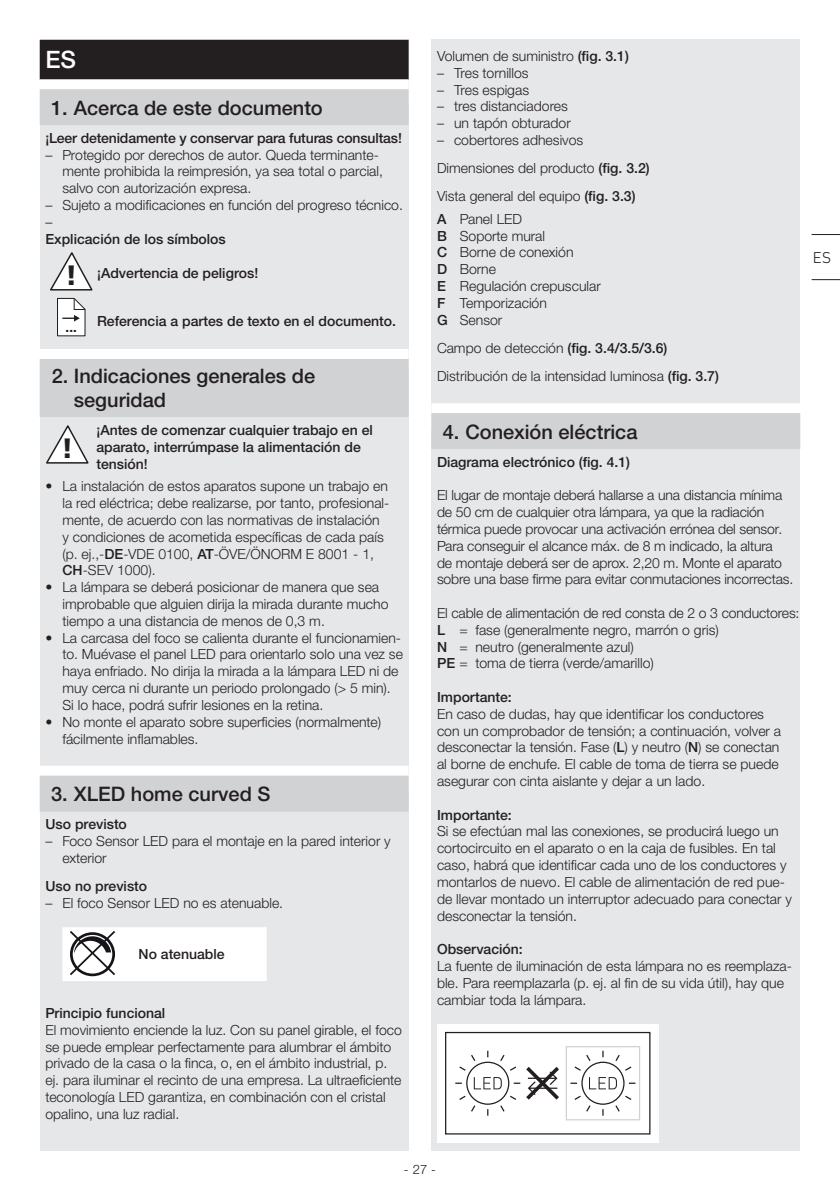
<style>
.page{position:relative;width:840px;height:1191px;background:#fff}
.page>*{position:absolute;margin:0;border:0;box-sizing:border-box;transform-origin:0 0}
.t1{font:900 28px "Frutiger LT Com";color:#231f20}
.t2{font:500 24px "Helvetica Neue LTW1 G";color:#fff}
.t3{font:500 20px/24px "Helvetica Neue LTW1 G";color:#231f20}
.t4{font:300 16px "DIN Next W1 G";color:#231f20}
.t5{font:300 14px/16.8px "Helvetica Neue LTW1 G";color:#231f20}
.t6{font:500 14px/16.8px "Helvetica Neue LTW1 G";color:#231f20}
.t7{font:700 13.4px "Helvetica Neue LT Pro";color:#231f20}
.t8{font:300 13px "Helvetica Neue LTW1 G";color:#231f20}
.s1{font-family:"Frutiger LT Com";font-weight:900;font-size:28px}
.s2{font-weight:500}
</style>
<div class="page">
<div style="left:431px;top:40px;width:368px;height:1111px;background:#e6e7e9"></div>
<div style="left:431px;top:403px;width:368px;height:24px;background:#fff"></div>
<div style="left:431px;top:413px;width:368px;height:36px;background:#d1d2d4"></div>
<div style="left:437px;top:1024px;width:221px;height:118px;background:#fff"></div>
<svg style="left:445px;top:1032px;width:205px;height:102px"></svg>
<div style="left:40px;top:40px;width:368px;height:1111px;background:#e6e7e9"></div>
<div style="left:40px;top:40px;width:368px;height:40px;background:#231f20"></div>
<div style="left:40px;top:79px;width:368px;height:24px;background:#fff"></div>
<div style="left:40px;top:89px;width:368px;height:36px;background:#d1d2d4"></div>
<div style="left:40px;top:349px;width:368px;height:20px;background:#fff"></div>
<div style="left:40px;top:359px;width:368px;height:58px;background:#d1d2d4"></div>
<div style="left:40px;top:765px;width:368px;height:24px;background:#fff"></div>
<div style="left:40px;top:775px;width:368px;height:36px;background:#d1d2d4"></div>
<svg style="left:50px;top:252px;width:42px;height:38px"></svg>
<svg style="left:57px;top:298px;width:28px;height:38px"></svg>
<svg style="left:62px;top:927px;width:204px;height:54px;background:#efefef"></svg>
<svg style="left:46px;top:425px;width:42px;height:39px"></svg>
<svg style="left:811px;top:234px;width:28px;height:1px"></svg>
<svg style="left:811px;top:279px;width:28px;height:1px"></svg>
<h2 class="t2" style="left:45px;top:45px;width:32px">ES</h2>
<h3 class="t3" style="left:51px;top:96px;width:273px">1. Acerca de este documento</h3>
<p class="t6" style="left:45px;top:129px;width:358px">¡Leer detenidamente y conservar para futuras consultas!</p>
<p class="t5" style="left:62px;top:146px;width:322px;text-indent:-17px">– Protegido por derechos de autor. Queda terminante&shy;mente prohibida la reimpresión, ya sea total o parcial, salvo con autorización expresa.</p>
<p class="t5" style="left:45px;top:197px;width:359px">– Sujeto a modificaciones en función del progreso técnico. –</p>
<p class="t6" style="left:45px;top:230px;width:182px">Explicación de los símbolos</p>
<p class="t6" style="left:65px;top:265px;width:195px"><span class="s1">!</span> ¡Advertencia de peligros!</p>
<p class="t7" style="left:66px;top:318px;width:13px">...</p>
<p class="t6" style="left:97px;top:312px;width:298px">Referencia a partes de texto en el documento.</p>
<h3 class="t3" style="left:74px;top:364px;width:243px;text-indent:-22px">2. Indicaciones generales de seguridad</h3>
<p class="t6" style="left:96px;top:422px;width:278px">¡Antes de comenzar cualquier trabajo en el aparato, interrúmpase la alimentación de tensión!</p>
<p class="t5" style="left:62px;top:478px;width:328px;text-indent:-17px">• La instalación de estos aparatos supone un trabajo en la red eléctrica; debe realizarse, por tanto, profesional&shy;mente, de acuerdo con las normativas de instalación y condiciones de acometida específicas de cada país (p. ej.,-<span class="s2">DE</span>-VDE 0100, <span class="s2">AT</span>-ÖVE/ÖNORM E 8001 - 1, <span class="s2">CH</span>-SEV 1000).</p>
<p class="t5" style="left:62px;top:579px;width:327px;text-indent:-17px">• La lámpara se deberá posicionar de manera que sea improbable que alguien dirija la mirada durante mucho tiempo a una distancia de menos de 0,3 m.</p>
<p class="t5" style="left:62px;top:629px;width:342px;text-indent:-17px">• La carcasa del foco se calienta durante el funcionamien&shy;to. Muévase el panel LED para orientarlo solo una vez se haya enfriado. No dirija la mirada a la lámpara LED ni de muy cerca ni durante un periodo prolongado (&gt; 5 min).<br>Si lo hace, podrá sufrir lesiones en la retina.</p>
<p class="t5" style="left:62px;top:713px;width:320px;text-indent:-17px">• No monte el aparato sobre superficies (normalmente) fácilmente inflamables.</p>
<h1 class="t1" style="left:61px;top:432px;width:14px">!</h1>
<h3 class="t3" style="left:51px;top:782px;width:221px">3. XLED home curved S</h3>
<p class="t6" style="left:45px;top:816px;width:83px">Uso previsto</p>
<p class="t5" style="left:62px;top:832px;width:330px;text-indent:-17px">– Foco Sensor LED para el montaje en la pared interior y exterior</p>
<p class="t6" style="left:45px;top:877px;width:103px">Uso no previsto</p>
<p class="t5" style="left:45px;top:894px;width:239px">– El foco Sensor LED no es atenuable.</p>
<p class="t6" style="left:138px;top:945px;width:87px">No atenuable</p>
<p class="t6" style="left:45px;top:1004px;width:121px">Principio funcional</p>
<p class="t5" style="left:45px;top:1021px;width:358px">El movimiento enciende la luz. Con su panel girable, el foco se puede emplear perfectamente para alumbrar el ámbito privado de la casa o la finca, o, en el ámbito industrial, p. ej. para iluminar el recinto de una empresa. La ultraeficiente teconología LED garantiza, en combinación con el cristal opalino, una luz radial.</p>
<p class="t5" style="left:437px;top:48px;width:193px">Volumen de suministro <span class="s2">(fig. 3.1)</span></p>
<p class="t5" style="left:437px;top:64px;width:93px">– Tres tornillos</p>
<p class="t5" style="left:437px;top:81px;width:93px">– Tres espigas</p>
<p class="t5" style="left:437px;top:98px;width:132px">– tres distanciadores</p>
<p class="t5" style="left:437px;top:115px;width:135px">– un tapón obturador</p>
<p class="t5" style="left:437px;top:126px;width:214px;line-height:28.2px">– cobertores adhesivos<br>Dimensiones del producto <span class="s2">(fig. 3.2)<br></span>Vista general del equipo <span class="s2">(fig. 3.3)</span></p>
<p class="t5" style="left:437px;top:210px;width:165px"><span class="s2">A</span> Panel LED<br><span class="s2">B</span> Soporte mural<br><span class="s2">C</span> Borne de conexión<br><span class="s2">D</span> Borne<br><span class="s2">E</span> Regulación crepuscular<br><span class="s2">F</span> Temporización<br><span class="s2">G</span> Sensor</p>
<p class="t5" style="left:437px;top:334px;width:283px;line-height:28.2px">Campo de detección <span class="s2">(fig. 3.4/3.5/3.6)<br></span>Distribución de la intensidad luminosa <span class="s2">(fig. 3.7)</span></p>
<h3 class="t3" style="left:442px;top:419px;width:196px">4. Conexión eléctrica</h3>
<p class="t6" style="left:437px;top:453px;width:194px">Diagrama electrónico (fig. 4.1)</p>
<p class="t5" style="left:437px;top:487px;width:357px">El lugar de montaje deberá hallarse a una distancia mínima de 50 cm de cualquier otra lámpara, ya que la radiación térmica puede provocar una activación errónea del sensor.<br>Para conseguir el alcance máx. de 8 m indicado, la altura<br>de montaje deberá ser de aprox. 2,20 m. Monte el aparato sobre una base firme para evitar conmutaciones incorrectas.</p>
<p class="t5" style="left:437px;top:604px;width:364px">El cable de alimentación de red consta de 2 o 3 conductores:<br><span class="s2">L</span> = fase (generalmente negro, marrón o gris)<br><span class="s2">N</span> = neutro (generalmente azul)<br><span class="s2">PE</span> = toma de tierra (verde/amarillo)</p>
<p class="t6" style="left:437px;top:688px;width:76px">Importante:</p>
<p class="t5" style="left:437px;top:705px;width:345px">En caso de dudas, hay que identificar los conductores con un comprobador de tensión; a continuación, volver a desconectar la tensión. Fase (<span class="s2">L</span>) y neutro (<span class="s2">N</span>) se conectan al borne de enchufe. El cable de toma de tierra se puede asegurar con cinta aislante y dejar a un lado.</p>
<p class="t6" style="left:437px;top:806px;width:76px">Importante:</p>
<p class="t5" style="left:437px;top:823px;width:356px">Si se efectúan mal las conexiones, se producirá luego un cortocircuito en el aparato o en la caja de fusibles. En tal caso, habrá que identificar cada uno de los conductores y montarlos de nuevo. El cable de alimentación de red pue&shy;de llevar montado un interruptor adecuado para conectar y desconectar la tensión.</p>
<p class="t6" style="left:437px;top:940px;width:87px">Observación:</p>
<p class="t5" style="left:437px;top:957px;width:356px">La fuente de iluminación de esta lámpara no es reemplaza&shy;ble. Para reemplazarla (p. ej. al fin de su vida útil), hay que cambiar toda la lámpara.</p>
<p class="t4" style="left:812px;top:248px;width:20px">ES</p>
<p class="t8" style="left:404px;top:1161px;width:34px">- 27 -</p>
</div>
